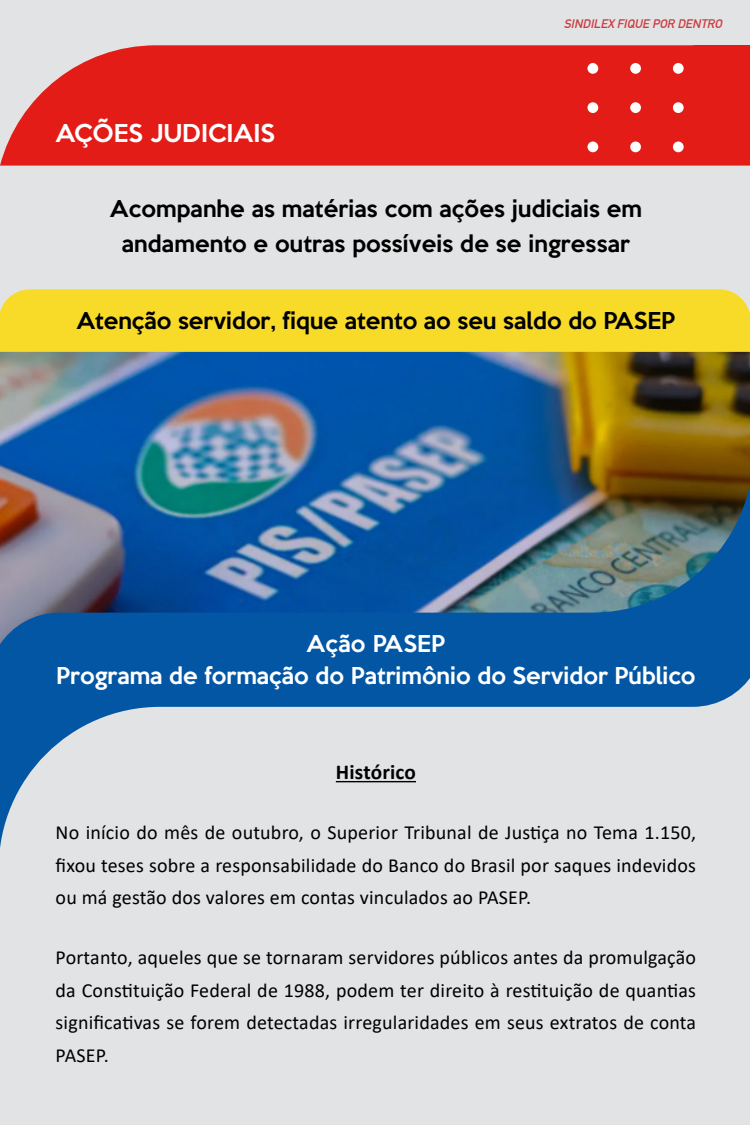
<style>
.page{position:relative;width:750px;height:1125px;background:#e2e3e4}
.page>*{position:absolute;margin:0;border:0;box-sizing:border-box;transform-origin:0 0}
.t1{font:500 22.5px "Keep Calm";letter-spacing:.005em;color:#fff}
.t2{font:500 21.25px/35px "Keep Calm";letter-spacing:.005em;color:#000;text-align:center}
.t3{font:500 21.25px/32.5px "Keep Calm";color:#fff;text-align:center}
.t4{font:700 21.25px "Calibri";letter-spacing:.01em;color:#000}
.t5{font:20px/32.5px "Calibri";letter-spacing:.01em;color:#000;text-align:justify}
.t6{font:italic 700 12.12px "DIN Alternate";color:#cc3b42}
</style>
<div class="page">
<img style="left:0;top:352px;width:750px;height:99px">
<div style="left:0;top:289px;width:750px;height:63px;background:#f8db29"></div>
<svg style="left:0;top:45px;width:750px;height:121px;background:#e22823"></svg>
<div style="left:587px;top:63px;width:11px;height:11px;background:#fff;border-radius:50%"></div>
<div style="left:587px;top:102px;width:11px;height:11px;background:#fff;border-radius:50%"></div>
<div style="left:587px;top:142px;width:11px;height:10px;background:#fff;border-radius:50%"></div>
<div style="left:630px;top:63px;width:11px;height:11px;background:#fff;border-radius:50%"></div>
<div style="left:630px;top:102px;width:11px;height:11px;background:#fff;border-radius:50%"></div>
<div style="left:630px;top:142px;width:11px;height:10px;background:#fff;border-radius:50%"></div>
<div style="left:673px;top:63px;width:11px;height:11px;background:#fff;border-radius:50%"></div>
<div style="left:673px;top:102px;width:11px;height:11px;background:#fff;border-radius:50%"></div>
<div style="left:673px;top:142px;width:11px;height:10px;background:#fff;border-radius:50%"></div>
<img style="left:0;top:451px;width:750px;height:397px">
<hr style="left:336px;top:781px;width:80px;height:1px;background:#000">
<p class="t1" style="left:56px;top:113px;width:221px">AÇÕES JUDICIAIS</p>
<p class="t6" style="left:564px;top:15px;width:163px">SINDILEX FIQUE POR DENTRO</p>
<p class="t2" style="left:110px;top:189px;width:534px">Acompanhe as matérias com ações judiciais em andamento e outras possíveis de se ingressar</p>
<p class="t2" style="left:77px;top:302px;width:600px">Atenção servidor, fique atento ao seu saldo do PASEP</p>
<p class="t3" style="left:56px;top:625px;width:641px">Ação PASEP<br>Programa de formação do Patrimônio do Servidor Público</p>
<p class="t4" style="left:336px;top:757px;width:82px">Histórico</p>
<p class="t5" style="left:56px;top:816px;width:642px">No início do mês de outubro, o Superior Tribunal de Justiça no Tema 1.150, fixou teses sobre a responsabilidade do Banco do Brasil por saques indevidos ou má gestão dos valores em contas vinculados ao PASEP.</p>
<p class="t5" style="left:56px;top:941px;width:642px">Portanto, aqueles que se tornaram servidores públicos antes da promulgação da Constituição Federal de 1988, podem ter direito à restituição de quantias significativas se forem detectadas irregularidades em seus extratos de conta PASEP.</p>
</div>
